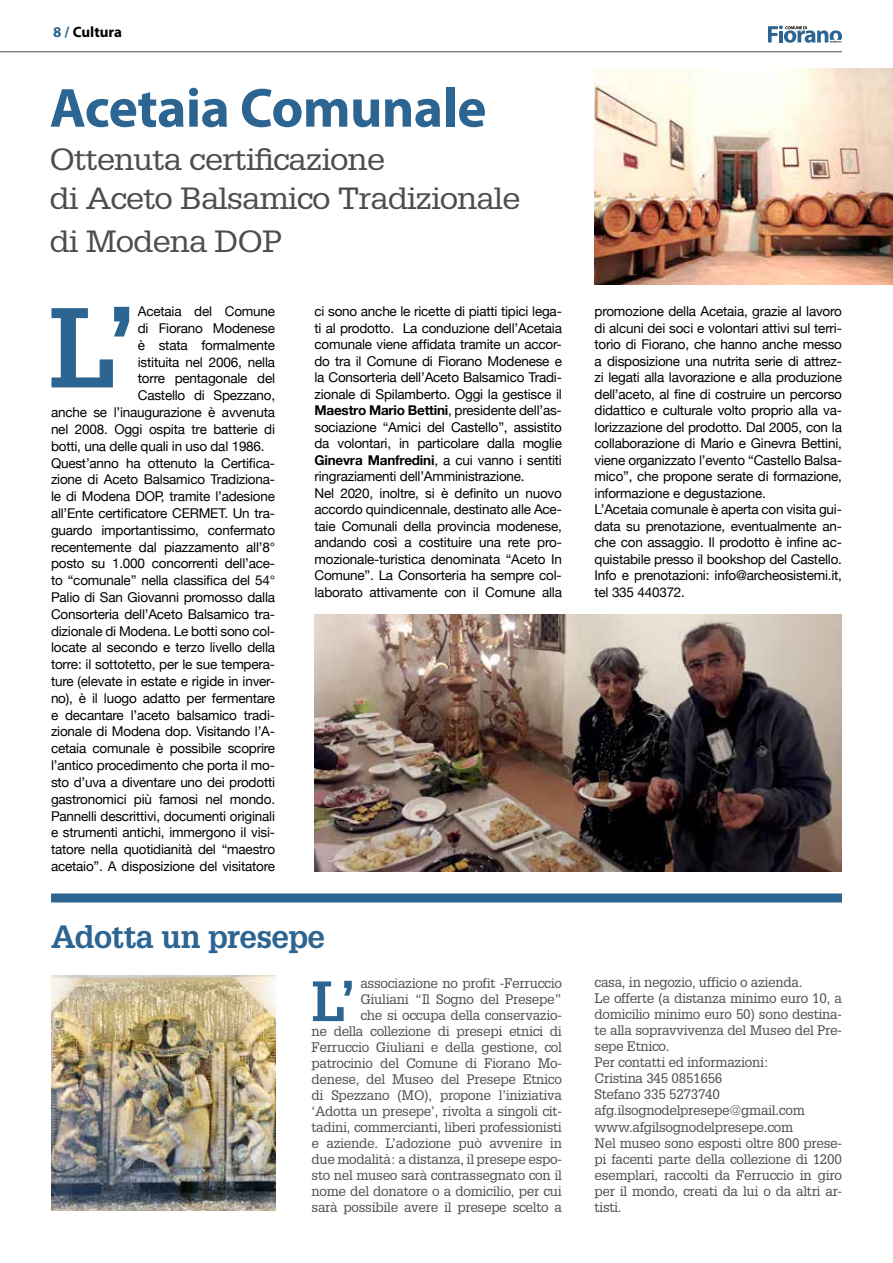
<style>
.page{position:relative;width:893px;height:1263px;background:#fff}
.page>*{position:absolute;margin:0;border:0;box-sizing:border-box;transform-origin:0 0}
.t1{font:700 110.7px "Glypha";color:#2c6591}
.t2{font:700 55.5px "Myriad Pro";letter-spacing:-.01em;color:#2c6591}
.t3{font:700 55.35px "Glypha";color:#2c6591}
.t4{font:700 31.5px "Glypha";letter-spacing:-.02em;color:#2c6591}
.t5{font:30px/39px "Glypha";letter-spacing:-.03em;color:#4d4d4f;scale:1.1 1}
.t6{font:700 15px "Myriad Pro";color:#000}
.t7{font:13.5px/16.5px "Helvetica Neue";letter-spacing:-.015em;color:#000}
.t8{font:13.5px/16px "Glypha";letter-spacing:-.02em;color:#4d4d4f;text-align:right}
.s1{color:#2c6591}
.s2{font-weight:700}
</style>
<div class="page">
<svg style="left:768px;top:26px;width:74px;height:17px"></svg>
<hr style="left:0;top:52px;width:842px;height:1px;background:#4d4d4f">
<img style="left:594px;top:69px;width:299px;height:215px">
<img style="left:314px;top:614px;width:528px;height:257px">
<img style="left:51px;top:976px;width:224px;height:234px">
<div style="left:51px;top:893px;width:791px;height:9px;background:#2c6591"></div>
<p class="t6" style="left:53px;top:22px;width:70px"><span class="s1">8 /</span> Cultura</p>
<h2 class="t2" style="left:50px;top:72px;width:438px">Acetaia Comunale</h2>
<h3 class="t5" style="left:50px;top:139px;width:429px">Ottenuta certificazione<br>di Aceto Balsamico Tradizionale</h3>
<h3 class="t5" style="left:50px;top:221px;width:213px">di Modena DOP</h3>
<p class="t7" style="left:138px;top:303px;width:139px">Acetaia del Comune</p>
<p class="t7" style="left:138px;top:320px;width:139px">di Fiorano Modenese</p>
<p class="t7" style="left:138px;top:337px;width:139px">è stata formalmente</p>
<p class="t7" style="left:138px;top:353px;width:139px">istituita nel 2006, nella</p>
<p class="t7" style="left:138px;top:370px;width:139px">torre pentagonale del</p>
<p class="t7" style="left:138px;top:387px;width:139px">Castello di Spezzano,</p>
<p class="t7" style="left:51px;top:404px;width:226px">anche se l’inaugurazione è avvenuta</p>
<p class="t7" style="left:51px;top:421px;width:226px">nel 2008. Oggi ospita tre batterie di</p>
<p class="t7" style="left:51px;top:437px;width:215px">botti, una delle quali in uso dal 1986.</p>
<p class="t7" style="left:51px;top:454px;width:226px">Quest’anno ha ottenuto la Certifica-</p>
<p class="t7" style="left:51px;top:471px;width:226px">zione di Aceto Balsamico Tradiziona-</p>
<p class="t7" style="left:51px;top:488px;width:226px">le di Modena DOP, tramite l’adesione</p>
<p class="t7" style="left:51px;top:505px;width:226px">all’Ente certificatore CERMET. Un tra-</p>
<p class="t7" style="left:51px;top:521px;width:226px">guardo importantissimo, confermato</p>
<p class="t7" style="left:51px;top:538px;width:226px">recentemente dal piazzamento all’8°</p>
<p class="t7" style="left:51px;top:555px;width:226px">posto su 1.000 concorrenti dell’ace-</p>
<p class="t7" style="left:51px;top:572px;width:226px">to “comunale” nella classifica del 54°</p>
<p class="t7" style="left:51px;top:589px;width:226px">Palio di San Giovanni promosso dalla</p>
<p class="t7" style="left:51px;top:605px;width:226px">Consorteria dell’Aceto Balsamico tra-</p>
<p class="t7" style="left:51px;top:622px;width:226px">dizionale di Modena. Le botti sono col-</p>
<p class="t7" style="left:51px;top:639px;width:226px">locate al secondo e terzo livello della</p>
<p class="t7" style="left:51px;top:656px;width:226px">torre: il sottotetto, per le sue tempera-</p>
<p class="t7" style="left:51px;top:673px;width:226px">ture (elevate in estate e rigide in inver-</p>
<p class="t7" style="left:51px;top:690px;width:226px">no), è il luogo adatto per fermentare</p>
<p class="t7" style="left:51px;top:706px;width:226px">e decantare l’aceto balsamico tradi-</p>
<p class="t7" style="left:51px;top:723px;width:226px">zionale di Modena dop. Visitando l’A-</p>
<p class="t7" style="left:51px;top:740px;width:226px">cetaia comunale è possibile scoprire</p>
<p class="t7" style="left:51px;top:757px;width:226px">l’antico procedimento che porta il mo-</p>
<p class="t7" style="left:51px;top:774px;width:226px">sto d’uva a diventare uno dei prodotti</p>
<p class="t7" style="left:51px;top:790px;width:226px">gastronomici più famosi nel mondo.</p>
<p class="t7" style="left:51px;top:807px;width:226px">Pannelli descrittivi, documenti originali</p>
<p class="t7" style="left:51px;top:824px;width:226px">e strumenti antichi, immergono il visi-</p>
<p class="t7" style="left:51px;top:841px;width:226px">tatore nella quotidianità del “maestro</p>
<p class="t7" style="left:51px;top:858px;width:226px">acetaio”. A disposizione del visitatore</p>
<h1 class="t1" style="left:49px;top:279px;width:90px">L’</h1>
<p class="t7" style="left:314px;top:303px;width:249px">ci sono anche le ricette di piatti tipici lega&shy;ti al prodotto. La conduzione dell’Acetaia comunale viene affidata tramite un accor&shy;do tra il Comune di Fiorano Modenese e la Consorteria dell’Aceto Balsamico Tradi&shy;zionale di Spilamberto. Oggi la gestisce il <span class="s2">Maestro Mario Bettini</span>, presidente dell’as&shy;sociazione “Amici del Castello”, assistito da volontari, in particolare dalla moglie <span class="s2">Ginevra Manfredini</span>, a cui vanno i sentiti ringraziamenti dell’Amministrazione.<br>Nel 2020, inoltre, si è definito un nuovo accordo quindicennale, destinato alle Ace&shy;taie Comunali della provincia modenese, andando così a costituire una rete pro&shy;mozionale-turistica denominata “Aceto In Comune”. La Consorteria ha sempre col&shy;laborato attivamente con il Comune alla</p>
<p class="t7" style="left:594px;top:303px;width:249px">promozione della Acetaia, grazie al lavoro di alcuni dei soci e volontari attivi sul terri&shy;torio di Fiorano, che hanno anche messo a disposizione una nutrita serie di attrez&shy;zi legati alla lavorazione e alla produzione dell’aceto, al fine di costruire un percorso didattico e culturale volto proprio alla va&shy;lorizzazione del prodotto. Dal 2005, con la collaborazione di Mario e Ginevra Bettini, viene organizzato l’evento “Castello Balsa&shy;mico”, che propone serate di formazione, informazione e degustazione.<br>L’Acetaia comunale è aperta con visita gui&shy;data su prenotazione, eventualmente an&shy;che con assaggio. Il prodotto è infine ac&shy;quistabile presso il bookshop del Castello.<br>Info e prenotazioni: info@archeosistemi.it, tel 335 440372.</p>
<h3 class="t4" style="left:51px;top:917px;width:276px">Adotta un presepe</h3>
<h3 class="t3" style="left:312px;top:967px;width:46px">L’</h3>
<p class="t8" style="left:312px;top:974px;width:252px">associazione no profit -Ferruccio Giuliani “Il Sogno del Presepe”<br>che si occupa della conservazio-<br>ne della collezione di presepi etnici di Ferruccio Giuliani e della gestione, col patrocinio del Comune di Fiorano Mo&shy;denese, del Museo del Presepe Etnico di Spezzano (MO), propone l’iniziativa ‘Adotta un presepe’, rivolta a singoli cit&shy;tadini, commercianti, liberi professionisti e aziende. L’adozione può avvenire in due modalità: a distanza, il presepe espo&shy;sto nel museo sarà contrassegnato con il nome del donatore o a domicilio, per cui sarà possibile avere il presepe scelto a</p>
<p class="t8" style="left:594px;top:973px;width:249px;text-align:left">casa, in negozio, ufficio o azienda.<br>Le offerte (a distanza minimo euro 10, a domicilio minimo euro 50) sono destina&shy;te alla sopravvivenza del Museo del Pre&shy;sepe Etnico.<br>Per contatti ed informazioni:<br>Cristina 345 0851656<br>Stefano 335 5273740 afg.ilsognodelpresepe@gmail.com www.afgilsognodelpresepe.com<br>Nel museo sono esposti oltre 800 prese&shy;pi facenti parte della collezione di 1200 esemplari, raccolti da Ferruccio in giro per il mondo, creati da lui o da altri ar&shy;tisti.</p>
</div>
